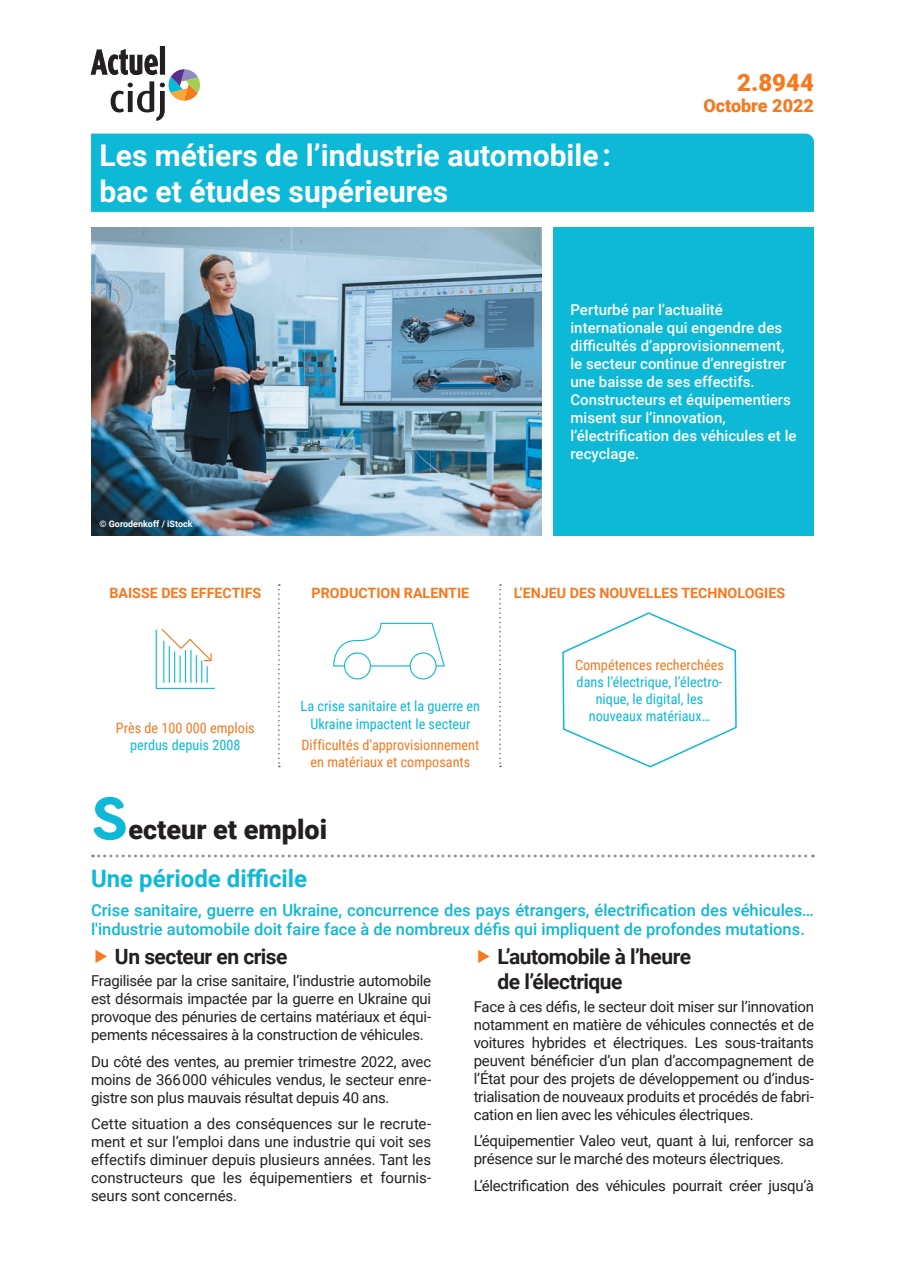
<style>
.page{position:relative;width:905px;height:1275px;background:#fff}
.page>*{position:absolute;margin:0;border:0;box-sizing:border-box;transform-origin:0 0}
.t1{font:700 60px "Filson Soft";color:#0db9d6}
.t2{font:700 30px/36px "Roboto";color:#fff}
.t3{font:900 27px "Roboto";color:#231f20}
.t4{font:700 24px "Roboto";color:#0db9d6}
.t5{font:900 24px "Roboto";color:#f47921}
.t6{font:700 21px/25.2px "Roboto";letter-spacing:-.025em;color:#231f20}
.t7{font:900 18px "Roboto";color:#f47921}
.t8{font:500 16.5px/19.8px "Roboto";color:#0db9d6}
.t9{font:15px/18px "Roboto";letter-spacing:-.015em;color:#231f20;text-align:justify}
.t10{font:500 15px/18px "Roboto";color:#fff}
.t11{font:14.25px/17.1px "Roboto Condensed";color:#0db9d6;text-align:center}
.t12{font:14.25px/17.1px "Roboto Condensed";color:#f47921;text-align:center}
.t13{font:700 14.25px "Roboto";color:#f47921}
.t14{font:700 9px "Roboto";color:#fff}
</style>
<div class="page">
<img style="left:91px;top:228px;width:451px;height:308px">
<div style="left:553px;top:228px;width:261px;height:308px;background:#0db9d6"></div>
<div style="left:160px;top:47px;width:5px;height:27px;background:#231f20"></div>
<div style="left:160px;top:46px;width:5px;height:28px;border:1px solid #231f20"></div>
<svg style="left:91px;top:49px;width:109px;height:72px"></svg>
<div style="left:91px;top:134px;width:723px;height:78px;background:#0db9d6"></div>
<svg style="left:93px;top:854px;width:720px;height:3px"></svg>
<svg style="left:333px;top:622px;width:112px;height:45px"></svg>
<div style="left:344px;top:653px;width:26px;height:26px;background:#fff;border-radius:50%"></div>
<div style="left:344px;top:652px;width:27px;height:27px;border:1px solid #0db9d6;border-radius:50%"></div>
<div style="left:410px;top:653px;width:26px;height:26px;background:#fff;border-radius:50%"></div>
<div style="left:410px;top:652px;width:27px;height:27px;border:1px solid #0db9d6;border-radius:50%"></div>
<svg style="left:562px;top:612px;width:175px;height:156px"></svg>
<svg style="left:155px;top:629px;width:60px;height:60px"></svg>
<svg style="left:499px;top:584px;width:2px;height:183px"></svg>
<svg style="left:278px;top:584px;width:2px;height:183px"></svg>
<h2 class="t2" style="left:100px;top:136px;width:513px">Les métiers de l’industrie automobile : bac et études supérieures</h2>
<h3 class="t5" style="left:737px;top:65px;width:78px">2.8944</h3>
<p class="t7" style="left:703px;top:93px;width:112px">Octobre 2022</p>
<p class="t14" style="left:100px;top:518px;width:95px">© Gorodenkoff / iStock</p>
<p class="t13" style="left:109px;top:583px;width:153px">BAISSE DES EFFECTIFS</p>
<p class="t12" style="left:116px;top:719px;width:140px">Près de 100 000 emplois</p>
<p class="t11" style="left:130px;top:736px;width:112px">perdus depuis 2008</p>
<p class="t10" style="left:570px;top:301px;width:228px">Perturbé par l’actualité internationale qui engendre des difficultés d’approvisionnement, le secteur continue d’enregistrer une baisse de ses effectifs.<br>Constructeurs et équipementiers misent sur l’innovation, l’électrification des véhicules et le recyclage.</p>
<p class="t13" style="left:312px;top:583px;width:159px">PRODUCTION RALENTIE</p>
<p class="t13" style="left:514px;top:583px;width:273px">L’ENJEU DES NOUVELLES TECHNOLOGIES</p>
<p class="t11" style="left:301px;top:697px;width:181px">La crise sanitaire et la guerre en<br>Ukraine impactent le secteur</p>
<p class="t12" style="left:301px;top:736px;width:179px">Difficultés d’approvisionnement en matériaux et composants</p>
<p class="t12" style="left:575px;top:656px;width:150px">Compétences recherchées</p>
<p class="t11" style="left:577px;top:673px;width:147px">dans l’électrique, l’électro&shy;nique, le digital, les nouveaux matériaux…</p>
<h1 class="t1" style="left:92px;top:780px;width:38px">S</h1>
<h3 class="t3" style="left:128px;top:811px;width:200px">ecteur et emploi</h3>
<h3 class="t4" style="left:91px;top:862px;width:218px">Une période difficile</h3>
<p class="t8" style="left:91px;top:899px;width:724px">Crise sanitaire, guerre en Ukraine, concurrence des pays étrangers, électrification des véhicules… l'industrie automobile doit faire face à de nombreux défis qui impliquent de profondes mutations.</p>
<h3 class="t6" style="left:115px;top:943px;width:174px">Un secteur en crise</h3>
<p class="t9" style="left:91px;top:971px;width:342px">Fragilisée par la crise sanitaire, l’industrie automobile est désormais impactée par la guerre en Ukraine qui provoque des pénuries de certains matériaux et équi&shy;pements nécessaires à la construction de véhicules.</p>
<p class="t9" style="left:91px;top:1052px;width:342px">Du côté des ventes, au premier trimestre 2022, avec moins de 366 000 véhicules vendus, le secteur enre&shy;gistre son plus mauvais résultat depuis 40 ans.</p>
<p class="t9" style="left:91px;top:1114px;width:342px">Cette situation a des conséquences sur le recrute&shy;ment et sur l’emploi dans une industrie qui voit ses effectifs diminuer depuis plusieurs années. Tant les constructeurs que les équipementiers et fournis&shy;seurs sont concernés.</p>
<h3 class="t6" style="left:498px;top:943px;width:195px">L’automobile à l’heure de l’électrique</h3>
<p class="t9" style="left:474px;top:997px;width:342px">Face à ces défis, le secteur doit miser sur l’innovation notamment en matière de véhicules connectés et de voitures hybrides et électriques. Les sous-traitants peuvent bénéficier d’un plan d’accompagnement de l’État pour des projets de développement ou d’indus&shy;trialisation de nouveaux produits et procédés de fabri&shy;cation en lien avec les véhicules électriques.</p>
<p class="t9" style="left:474px;top:1131px;width:342px">L’équipementier Valeo veut, quant à lui, renforcer sa présence sur le marché des moteurs électriques.</p>
<p class="t9" style="left:474px;top:1176px;width:342px">L’électrification des véhicules pourrait créer jusqu’à</p>
</div>
